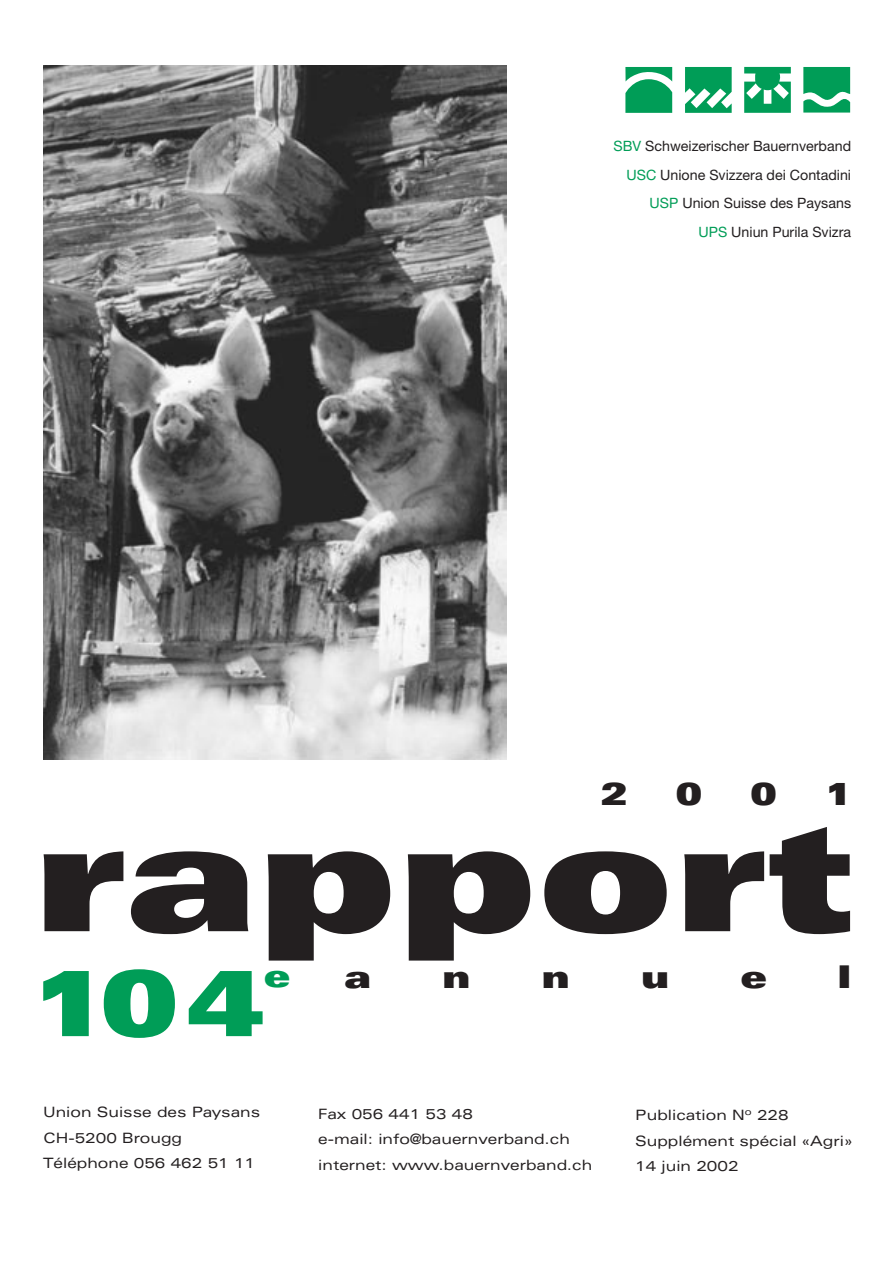
<style>
.page{position:relative;width:893px;height:1263px;background:#fff}
.page>*{position:absolute;margin:0;border:0;box-sizing:border-box;transform-origin:0 0}
.t1{font:900 expanded 153.15px "Univers";color:#231f20}
.t2{font:900 expanded 92.7px "Univers";color:#009d57}
.t3{font:900 expanded 31.35px "Univers";color:#231f20}
.t4{font:900 expanded 31.35px "Univers";color:#009d57}
.t5{font:expanded 14.25px/25.7px "Univers";color:#231f20}
.t6{font:14.25px/28.5px "Helvetica Neue";color:#231f20;text-align:right}
.s1{color:#009d57}
</style>
<div class="page">
<svg style="left:625px;top:67px;width:47px;height:46px"></svg>
<svg style="left:685px;top:67px;width:46px;height:46px"></svg>
<svg style="left:803px;top:67px;width:47px;height:46px;background:#2eae75"></svg>
<svg style="left:744px;top:67px;width:46px;height:46px"></svg>
<img style="left:43px;top:65px;width:464px;height:694px">
<p class="t6" style="left:613px;top:133px;width:239px"><span class="s1">SBV</span> Schweizerischer Bauernverband<br><span class="s1">USC</span> Unione Svizzera dei Contadini<br><span class="s1">USP</span> Union Suisse des Paysans<br><span class="s1">UPS</span> Uniun Purila Svizra</p>
<h3 class="t3" style="left:601px;top:782px;width:28px">2</h3>
<h3 class="t3" style="left:675px;top:782px;width:28px">0</h3>
<h3 class="t3" style="left:750px;top:782px;width:28px">0</h3>
<h3 class="t3" style="left:825px;top:782px;width:28px">1</h3>
<h1 class="t1" style="left:33px;top:821px;width:820px">rapport</h1>
<h2 class="t2" style="left:30px;top:969px;width:235px">104</h2>
<h3 class="t4" style="left:264px;top:964px;width:28px">e</h3>
<p class="t5" style="left:43px;top:1100px;width:219px">Union Suisse des Paysans<br>CH-5200 Brougg<br>Téléphone 056 462 51 11</p>
<h3 class="t3" style="left:344px;top:965px;width:29px">a</h3>
<h3 class="t3" style="left:442px;top:965px;width:30px">n</h3>
<h3 class="t3" style="left:541px;top:965px;width:30px">n</h3>
<h3 class="t3" style="left:641px;top:965px;width:30px">u</h3>
<h3 class="t3" style="left:740px;top:965px;width:28px">e</h3>
<h3 class="t3" style="left:837px;top:965px;width:15px">l</h3>
<p class="t5" style="left:318px;top:1102px;width:275px">Fax 056 441 53 48<br>e-mail: info@bauernverband.ch internet: www.bauernverband.ch</p>
<p class="t5" style="left:635px;top:1103px;width:219px">Publication N<sup>o</sup> 228<br>Supplément spécial «Agri»<br>14 juin 2002</p>
</div>
